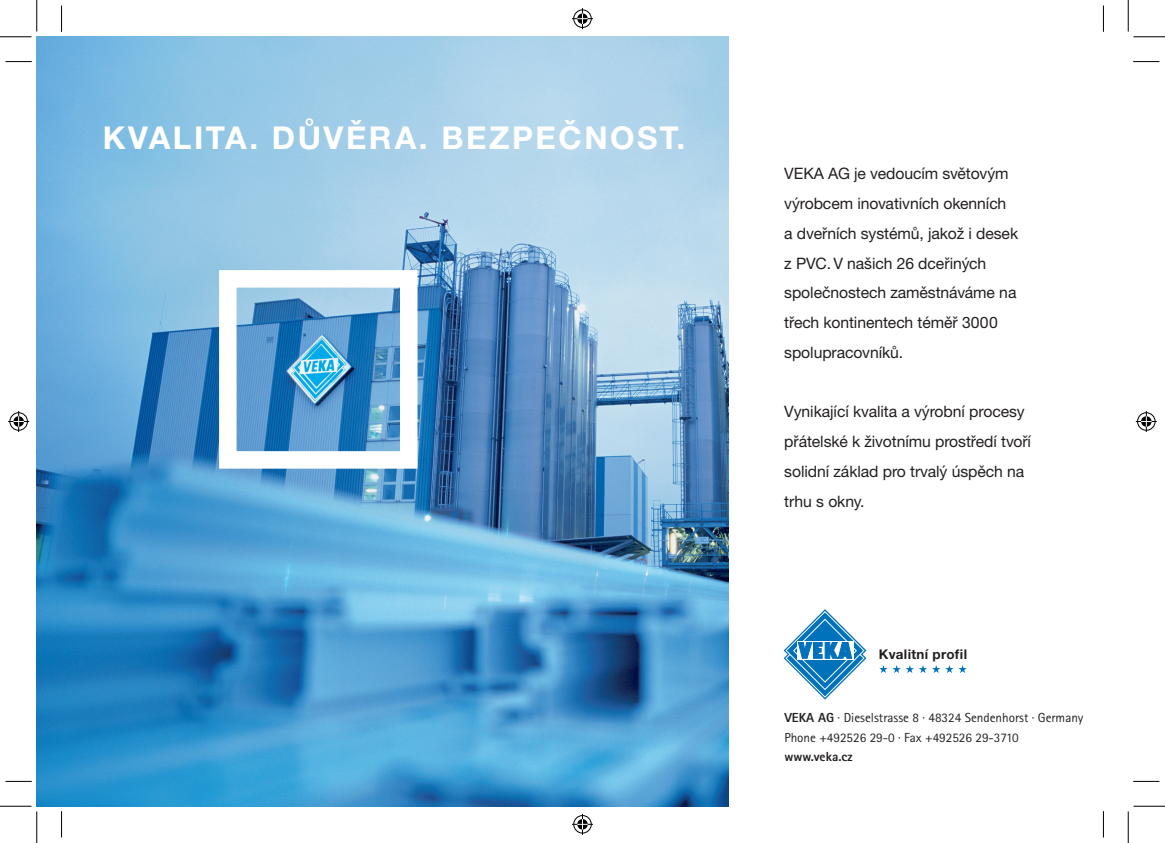
<style>
.page{position:relative;width:1165px;height:843px;background:#fff}
.page>*{position:absolute;margin:0;border:0;box-sizing:border-box;transform-origin:0 0}
.t1{font:700 31.5px "Helvetica Neue CE";letter-spacing:.08em;color:#fff}
.t2{font:15.75px/29.8px "Helvetica Neue CE";letter-spacing:-.005em;color:#231f20}
.t3{font:700 13.47px "Helvetica Neue CE";letter-spacing:.025em;color:#231f20}
.t4{font:13.12px/19.2px "Rotis Sans Serif";color:#231f20}
.t5{font:800 13.12px "Rotis Sans Serif";color:#231f20}
.s1{font-weight:800}
</style>
<div class="page">
<img style="left:37px;top:37px;width:692px;height:769px">
<div style="left:219px;top:270px;width:198px;height:198px;border:18px solid #fff"></div>
<svg style="left:784px;top:609px;width:82px;height:90px"></svg>
<svg style="left:879px;top:665px;width:88px;height:8px"></svg>
<svg style="left:6px;top:61px;width:26px;height:1px"></svg>
<svg style="left:1133px;top:61px;width:26px;height:1px"></svg>
<svg style="left:6px;top:781px;width:26px;height:1px"></svg>
<svg style="left:1133px;top:781px;width:26px;height:1px"></svg>
<svg style="left:61px;top:6px;width:1px;height:26px"></svg>
<svg style="left:61px;top:811px;width:1px;height:26px"></svg>
<svg style="left:1103px;top:6px;width:1px;height:26px"></svg>
<svg style="left:1103px;top:811px;width:1px;height:26px"></svg>
<hr style="left:0;top:36px;width:32px;height:1px;background:#000">
<hr style="left:1133px;top:36px;width:32px;height:1px;background:#000">
<hr style="left:0;top:805px;width:32px;height:1px;background:#000">
<hr style="left:1133px;top:805px;width:32px;height:1px;background:#000">
<hr style="left:36px;top:0;width:1px;height:31px;background:#000">
<hr style="left:36px;top:811px;width:1px;height:31px;background:#000">
<hr style="left:1128px;top:0;width:1px;height:31px;background:#000">
<hr style="left:1128px;top:811px;width:1px;height:31px;background:#000">
<svg style="left:572px;top:8px;width:21px;height:21px"></svg>
<svg style="left:572px;top:813px;width:21px;height:21px"></svg>
<svg style="left:8px;top:411px;width:21px;height:21px"></svg>
<svg style="left:1136px;top:411px;width:21px;height:21px"></svg>
<h1 class="t1" style="left:103px;top:119px;width:584px">KVALITA. DŮVĚRA. BEZPEČNOST.</h1>
<p class="t2" style="left:784px;top:159px;width:235px">VEKA AG je vedoucím světovým výrobcem inovativních okenních a dveřních systémů, jakož i desek z PVC. V našich 26 dceřiných společnostech zaměstnáváme na třech kontinentech téměř 3000 spolupracovníků.</p>
<p class="t2" style="left:784px;top:397px;width:248px">Vynikající kvalita a výrobní procesy přátelské k životnímu prostředí tvoří solidní základ pro trvalý úspěch na trhu s okny.</p>
<p class="t3" style="left:879px;top:645px;width:90px">KVALITNÍ PROFIL</p>
<p class="t4" style="left:784px;top:708px;width:301px"><span class="s1">VEKA AG</span> · Dieselstrasse 8 · 48324 Sendenhorst · Germany<br>Phone +492526 29-0 · Fax +492526 29-3710</p>
<p class="t5" style="left:784px;top:747px;width:70px">www.veka.cz</p>
</div>
